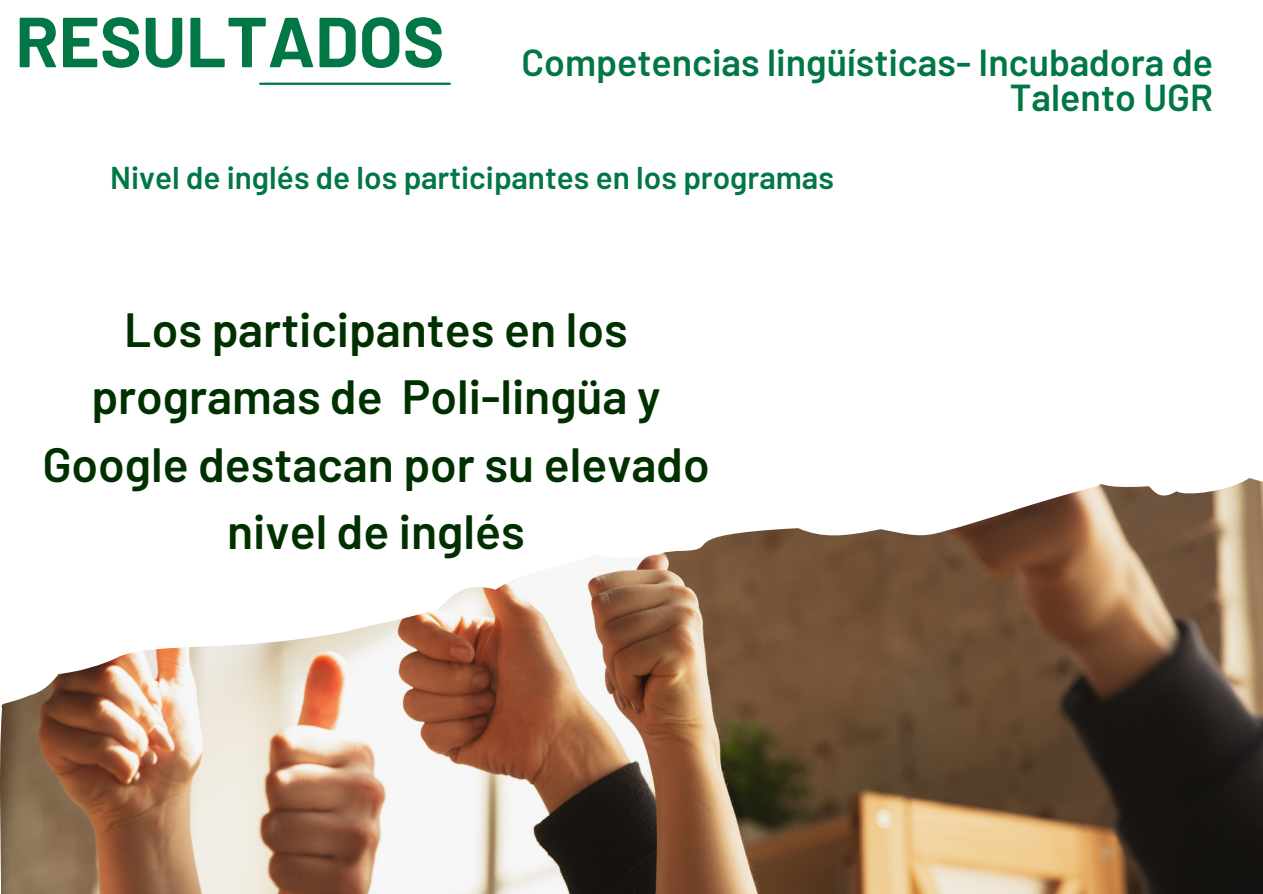
<style>
.page{position:relative;width:1263px;height:894px;background:#fff}
.page>*{position:absolute;margin:0;border:0;box-sizing:border-box;transform-origin:0 0}
.t1{font:700 70.65px "Barlow";color:#074}
.t2{font:600 48px/67.1px "Barlow";color:#003000;text-align:center}
.t3{font:600 37.5px/34.8px "Barlow";color:#074;text-align:right}
.t4{font:600 31.5px "Barlow";color:#074}
</style>
<div class="page">
<hr style="left:260px;top:83px;width:190px;height:2px;background:#074">
<img style="left:0;top:478px;width:1263px;height:415px">
<h3 class="t1" style="left:15px;top:-3px;width:431px">RESULTADOS</h3>
<p class="t3" style="left:521px;top:43px;width:693px">Competencias lingüísticas- Incubadora de<br>Talento UGR</p>
<p class="t4" style="left:110px;top:158px;width:725px">Nivel de inglés de los participantes en los programas</p>
<h2 class="t2" style="left:42px;top:294px;width:669px">Los participantes en los programas de Poli-lingüa y<br>Google destacan por su elevado nivel de inglés</h2>
</div>
